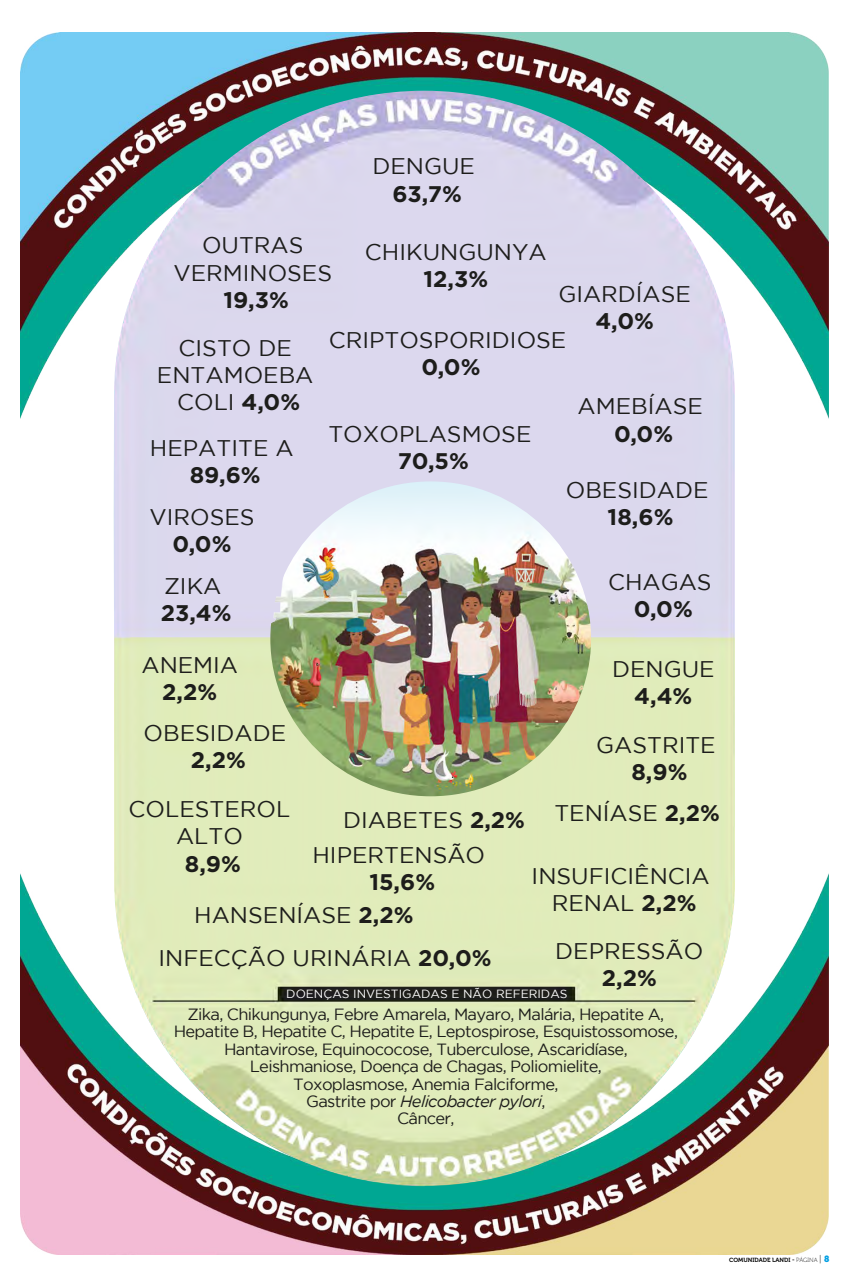
<style>
.page{position:relative;width:851px;height:1276px;background:#fff}
.page>*{position:absolute;margin:0;border:0;box-sizing:border-box;transform-origin:0 0}
.t1{font:22.58px/27.2px "Gotham";color:#1d1d1b;text-align:center}
.t2{font:700 22.58px "Gotham";color:#1d1d1b}
.t3{font:16.2px/17.4px "Gotham";letter-spacing:-.04em;color:#1d1d1b;text-align:center}
.t4{font:11.85px "Gotham";color:#fff}
.t5{font:6px "Museo 700";color:#000}
.s1{font-weight:700}
.s2{font-style:italic}
.s3{font-family:"Museo 100"}
.s4{font-family:"Museo 100";font-size:9px}
.s5{font-family:"Museo 900";font-size:9px;color:#009fe3}
</style>
<div class="page">
<img style="left:20px;top:32px;width:808px;height:1223px">
<img style="left:114px;top:91px;width:620px;height:1095px">
<img style="left:270px;top:481px;width:321px;height:315px">
<p class="t1" style="left:372px;top:152px;width:104px">DENGUE</p>
<p class="t2" style="left:392px;top:180px;width:71px">63,7%</p>
<p class="t1" style="left:173px;top:232px;width:160px">OUTRAS<br>VERMINOSES</p>
<p class="t2" style="left:223px;top:287px;width:67px">19,3%</p>
<p class="t1" style="left:365px;top:238px;width:183px">CHIKUNGUNYA</p>
<p class="t2" style="left:423px;top:266px;width:66px">12,3%</p>
<p class="t1" style="left:558px;top:280px;width:134px">GIARDÍASE</p>
<p class="t2" style="left:595px;top:308px;width:60px">4,0%</p>
<p class="t1" style="left:328px;top:326px;width:239px">CRIPTOSPORIDIOSE</p>
<p class="t2" style="left:421px;top:354px;width:61px">0,0%</p>
<p class="t1" style="left:157px;top:334px;width:158px">CISTO DE<br>ENTAMOEBA<br>COLI <span class="s1">4,0%</span></p>
<p class="t1" style="left:577px;top:392px;width:127px">AMEBÍASE</p>
<p class="t2" style="left:614px;top:420px;width:61px">0,0%</p>
<p class="t1" style="left:328px;top:420px;width:204px">TOXOPLASMOSE</p>
<p class="t2" style="left:398px;top:448px;width:72px">70,5%</p>
<p class="t1" style="left:150px;top:434px;width:145px">HEPATITE A</p>
<p class="t2" style="left:190px;top:462px;width:72px">89,6%</p>
<p class="t1" style="left:565px;top:476px;width:144px">OBESIDADE</p>
<p class="t1" style="left:149px;top:502px;width:107px">VIROSES</p>
<p class="t2" style="left:607px;top:504px;width:67px">18,6%</p>
<p class="t2" style="left:172px;top:530px;width:61px">0,0%</p>
<p class="t1" style="left:164px;top:572px;width:59px">ZIKA</p>
<p class="t2" style="left:161px;top:600px;width:72px">23,4%</p>
<p class="t1" style="left:141px;top:651px;width:98px">ANEMIA</p>
<p class="t2" style="left:162px;top:679px;width:57px">2,2%</p>
<p class="t1" style="left:143px;top:718px;width:144px">OBESIDADE</p>
<p class="t2" style="left:191px;top:746px;width:57px">2,2%</p>
<p class="t1" style="left:608px;top:567px;width:105px">CHAGAS</p>
<p class="t2" style="left:633px;top:595px;width:61px">0,0%</p>
<p class="t1" style="left:612px;top:655px;width:104px">DENGUE</p>
<p class="t2" style="left:634px;top:683px;width:60px">4,4%</p>
<p class="t1" style="left:596px;top:731px;width:121px">GASTRITE</p>
<p class="t2" style="left:631px;top:759px;width:58px">8,9%</p>
<p class="t1" style="left:554px;top:799px;width:167px">TENÍASE <span class="s1">2,2%</span></p>
<p class="t1" style="left:129px;top:795px;width:163px">COLESTEROL<br>ALTO</p>
<p class="t2" style="left:185px;top:850px;width:58px">8,9%</p>
<p class="t1" style="left:343px;top:806px;width:183px">DIABETES <span class="s1">2,2%</span></p>
<p class="t1" style="left:312px;top:841px;width:174px">HIPERTENSÃO</p>
<p class="t2" style="left:369px;top:869px;width:67px">15,6%</p>
<p class="t1" style="left:531px;top:862px;width:179px">INSUFICIÊNCIA<br>RENAL <span class="s1">2,2%</span></p>
<p class="t1" style="left:158px;top:892px;width:334px;line-height:43.3px;text-align:left;text-indent:36px">HANSENÍASE <span class="s1">2,2%<br></span>INFECÇÃO URINÁRIA <span class="s1">20,0%</span></p>
<p class="t1" style="left:555px;top:937px;width:150px">DEPRESSÃO</p>
<p class="t2" style="left:601px;top:965px;width:57px">2,2%</p>
<p class="t4" style="left:286px;top:987px;width:283px">DOENÇAS INVESTIGADAS E NÃO REFERIDAS</p>
<p class="t3" style="left:174px;top:1005px;width:505px">Zika, Chikungunya, Febre Amarela, Mayaro, Malária, Hepatite A, Hepatite B, Hepatite C, Hepatite E, Leptospirose, Esquistossomose, Hantavirose, Equinococose, Tuberculose, Ascaridíase, Leishmaniose, Doença de Chagas, Poliomielite,<br>Toxoplasmose, Anemia Falciforme,<br>Gastrite por <span class="s2">Helicobacter pylori</span>,<br>Câncer,</p>
<p class="t5" style="left:729px;top:1256px;width:102px">COMUNIDADE LANDI - <span class="s3">PÁGINA</span> <span class="s4">|</span> <span class="s5">8</span></p>
</div>
